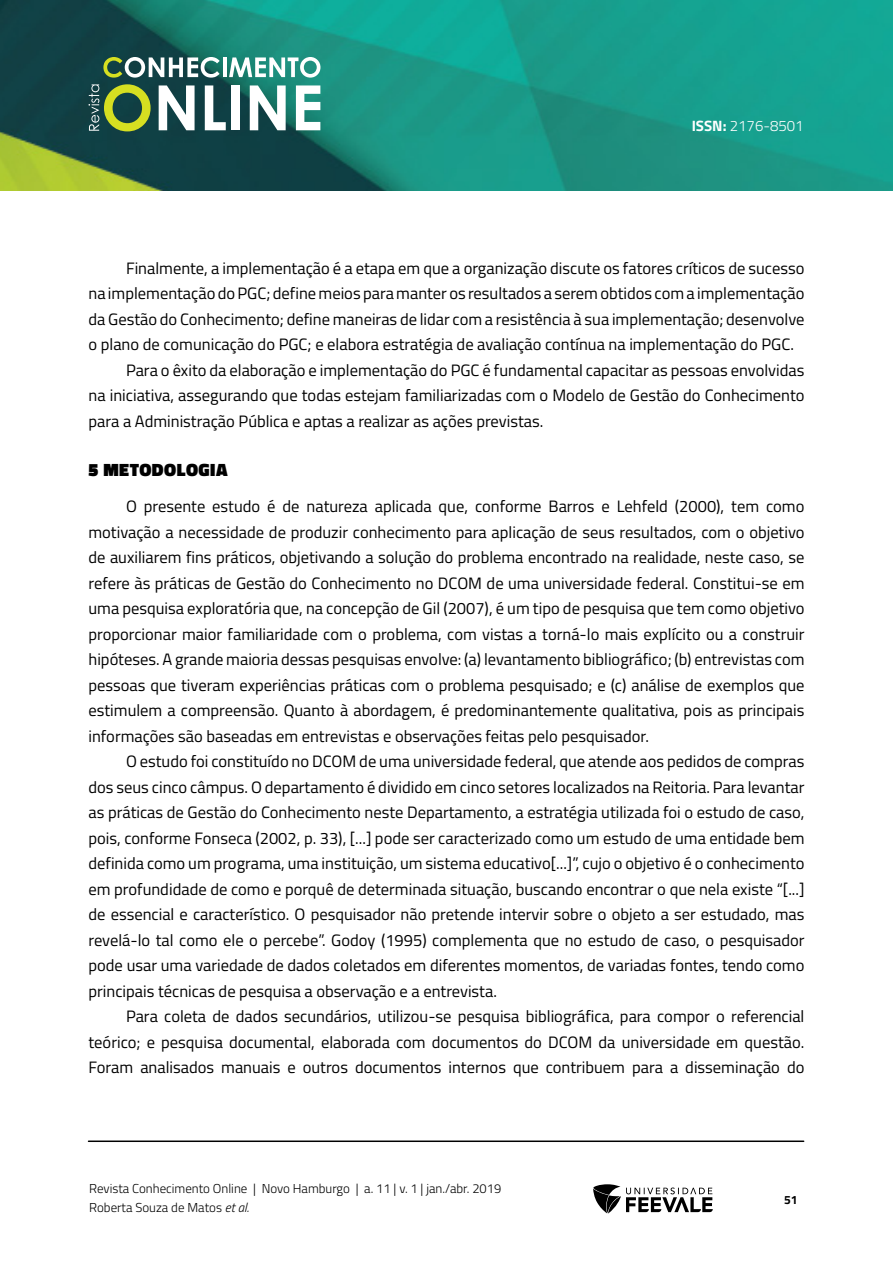
<style>
.page{position:relative;width:893px;height:1263px;background:#fff}
.page>*{position:absolute;margin:0;border:0;box-sizing:border-box;transform-origin:0 0}
.TÍTULO_1{font:900 18px "Titillium Web";letter-spacing:.03em;color:#000}
.Corpo{font:16.5px/25.5px "Titillium Web";color:#000;text-align:justify}
.t1{font:300 15px "Titillium Web";color:#fff}
.t2{font:300 12.9px/19.5px "Titillium Web";color:#000}
.t3{font:700 12px "Titillium Web";color:#000}
.s1{font-weight:700}
.s2{font-style:italic}
</style>
<div class="page">
<img style="left:0;top:0;width:893px;height:190px">
<svg style="left:593px;top:1184px;width:120px;height:29px"></svg>
<svg style="left:103px;top:57px;width:117px;height:21px"></svg>
<hr style="left:223px;top:57px;width:3px;height:20px;background:#fff">
<svg style="left:229px;top:57px;width:91px;height:21px"></svg>
<svg style="left:88px;top:84px;width:63px;height:47px;background:#5e7e3f"></svg>
<svg style="left:159px;top:85px;width:36px;height:45px"></svg>
<svg style="left:205px;top:85px;width:21px;height:45px"></svg>
<div style="left:232px;top:85px;width:8px;height:45px;background:#fff"></div>
<svg style="left:250px;top:85px;width:36px;height:45px"></svg>
<svg style="left:296px;top:85px;width:24px;height:45px"></svg>
<hr style="left:88px;top:1140px;width:716px;height:2px;background:#000">
<p class="t1" style="left:692px;top:115px;width:114px"><span class="s1">ISSN:</span> 2176-8501</p>
<p class="Corpo" style="left:88px;top:254px;width:718px;text-indent:38px">Finalmente, a implementação é a etapa em que a organização discute os fatores críticos de sucesso na implementação do PGC; define meios para manter os resultados a serem obtidos com a implementação da Gestão do Conhecimento; define maneiras de lidar com a resistência à sua implementação; desenvolve o plano de comunicação do PGC; e elabora estratégia de avaliação contínua na implementação do PGC.</p>
<p class="Corpo" style="left:88px;top:356px;width:717px;text-indent:38px">Para o êxito da elaboração e implementação do PGC é fundamental capacitar as pessoas envolvidas na iniciativa, assegurando que todas estejam familiarizadas com o Modelo de Gestão do Conhecimento para a Administração Pública e aptas a realizar as ações previstas.</p>
<p class="TÍTULO_1" style="left:88px;top:457px;width:141px">5 METODOLOGIA</p>
<p class="Corpo" style="left:88px;top:493px;width:718px;text-indent:38px">O presente estudo é de natureza aplicada que, conforme Barros e Lehfeld (2000), tem como motivação a necessidade de produzir conhecimento para aplicação de seus resultados, com o objetivo de auxiliarem fins práticos, objetivando a solução do problema encontrado na realidade, neste caso, se refere às práticas de Gestão do Conhecimento no DCOM de uma universidade federal. Constitui-se em uma pesquisa exploratória que, na concepção de Gil (2007), é um tipo de pesquisa que tem como objetivo proporcionar maior familiaridade com o problema, com vistas a torná-lo mais explícito ou a construir hipóteses. A grande maioria dessas pesquisas envolve: (a) levantamento bibliográfico; (b) entrevistas com pessoas que tiveram experiências práticas com o problema pesquisado; e (c) análise de exemplos que estimulem a compreensão. Quanto à abordagem, é predominantemente qualitativa, pois as principais informações são baseadas em entrevistas e observações feitas pelo pesquisador.</p>
<p class="Corpo" style="left:88px;top:748px;width:717px;text-indent:38px">O estudo foi constituído no DCOM de uma universidade federal, que atende aos pedidos de compras dos seus cinco câmpus. O departamento é dividido em cinco setores localizados na Reitoria. Para levantar as práticas de Gestão do Conhecimento neste Departamento, a estratégia utilizada foi o estudo de caso, pois, conforme Fonseca (2002, p. 33), [...] pode ser caracterizado como um estudo de uma entidade bem definida como um programa, uma instituição, um sistema educativo[...]”, cujo o objetivo é o conhecimento em profundidade de como e porquê de determinada situação, buscando encontrar o que nela existe “[...] de essencial e característico. O pesquisador não pretende intervir sobre o objeto a ser estudado, mas revelá-lo tal como ele o percebe”. Godoy (1995) complementa que no estudo de caso, o pesquisador pode usar uma variedade de dados coletados em diferentes momentos, de variadas fontes, tendo como principais técnicas de pesquisa a observação e a entrevista.</p>
<p class="Corpo" style="left:88px;top:1003px;width:717px;text-indent:38px">Para coleta de dados secundários, utilizou-se pesquisa bibliográfica, para compor o referencial teórico; e pesquisa documental, elaborada com documentos do DCOM da universidade em questão.<br>Foram analisados manuais e outros documentos internos que contribuem para a disseminação do</p>
<p class="t2" style="left:89px;top:1178px;width:414px">Revista Conhecimento Online | Novo Hamburgo | a. 11 | v. 1 | jan./abr. 2019<br>Roberta Souza de Matos <span class="s2">et al.</span></p>
<p class="t3" style="left:784px;top:1190px;width:15px">51</p>
</div>
